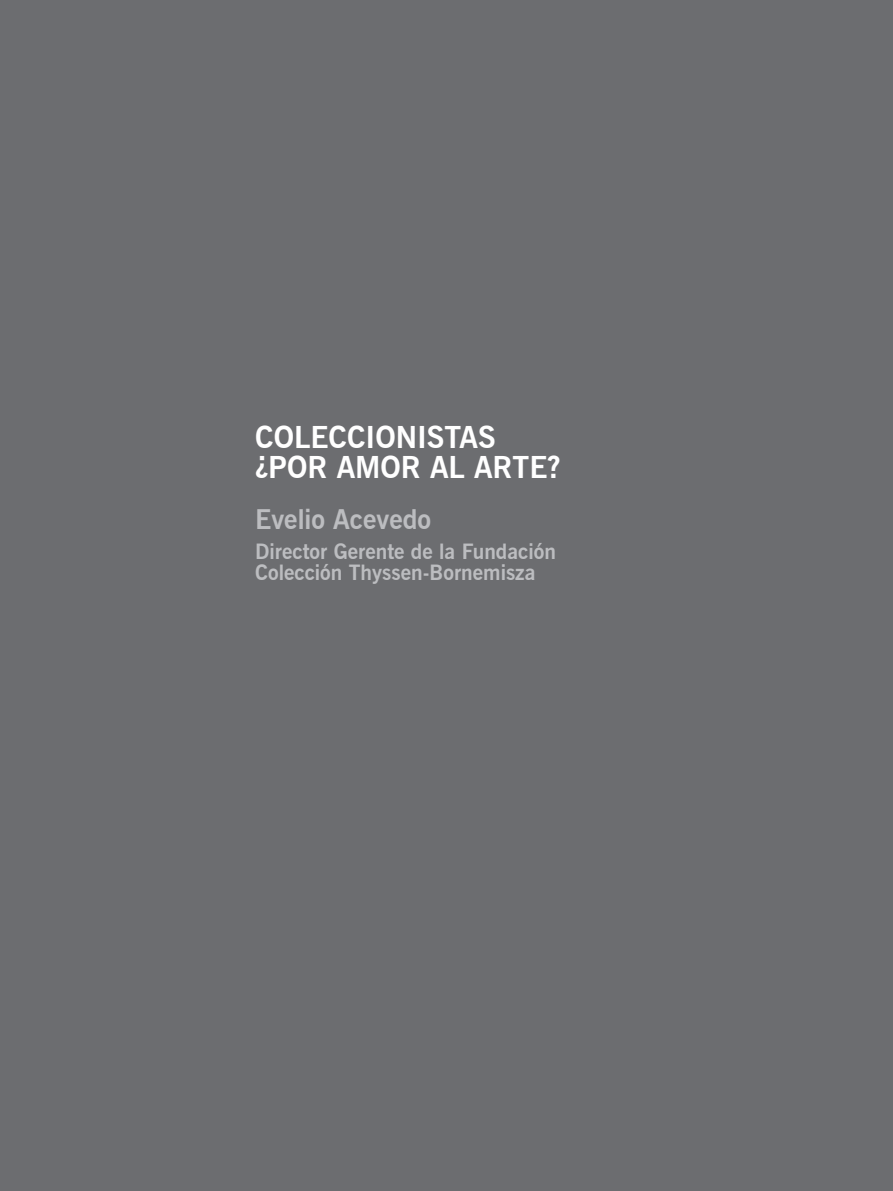
<style>
.page{position:relative;width:893px;height:1191px;background:#6c6d70}
.page>*{position:absolute;margin:0;border:0;box-sizing:border-box;transform-origin:0 0}
.t1{font:700 30px/30px "News Gothic BT";color:#fff}
.t2{font:700 27px "News Gothic BT";color:#bcbdc0}
.t3{font:700 21px/21px "News Gothic BT";color:#bcbdc0}
</style>
<div class="page">
<h1 class="t1" style="left:255px;top:422px;width:307px">COLECCIONISTAS ¿POR AMOR AL ARTE?</h1>
<p class="t2" style="left:255px;top:503px;width:177px">Evelio Acevedo</p>
<p class="t3" style="left:255px;top:541px;width:302px">Director Gerente de la Fundación<br>Colección Thyssen-Bornemisza</p>
</div>
